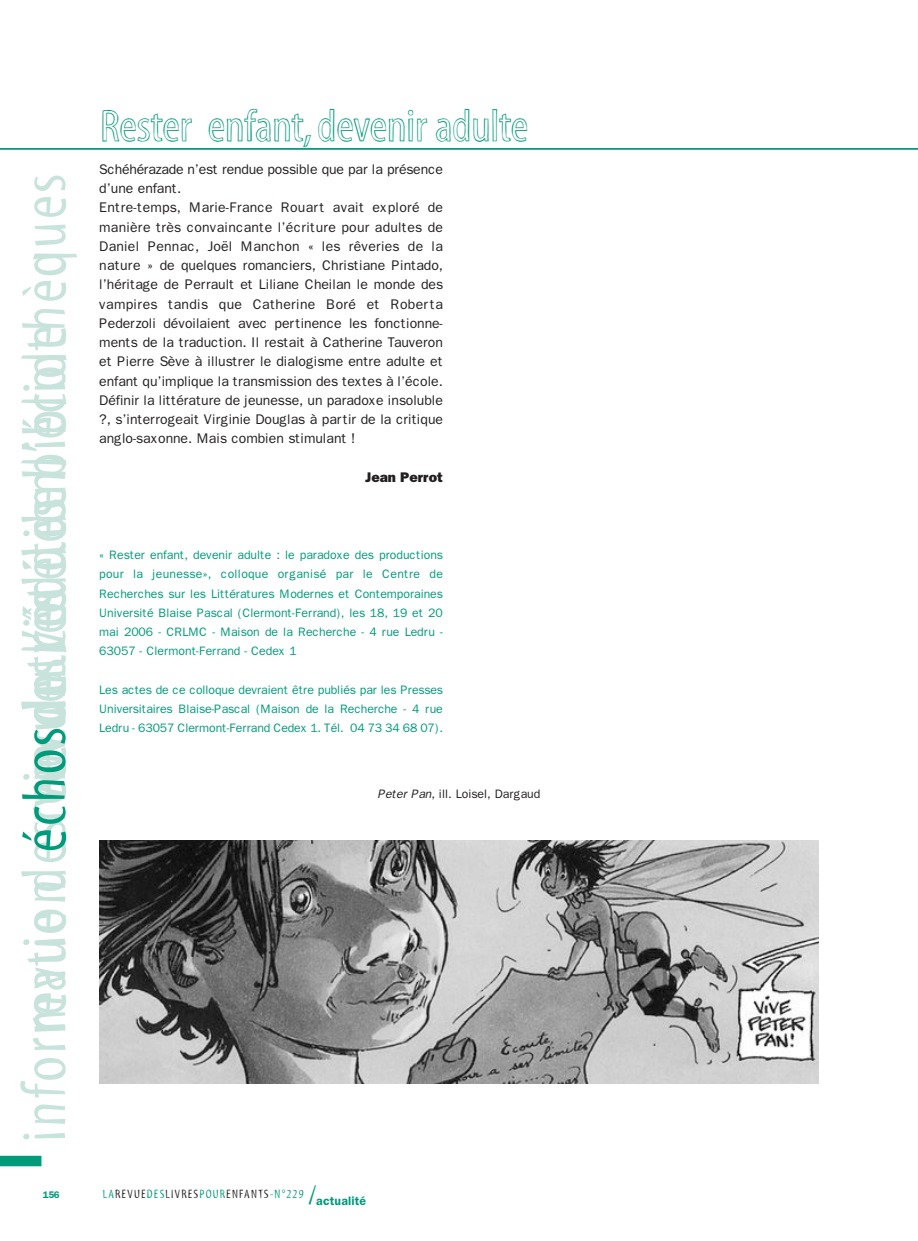
<style>
.page{position:relative;width:918px;height:1241px;background:#fff}
.page>*{position:absolute;margin:0;border:0;box-sizing:border-box;transform-origin:0 0}
.t1{font:63px "Myriad Tilt";letter-spacing:.04em;color:#c7e3dc}
.t2{font:45.5px "Myriad Sketch";letter-spacing:-.005em;color:#009b7a}
.t3{font:14px/19.2px "Franklin Gothic";letter-spacing:-.005em;color:#231f20}
.t4{font:800 14px "Franklin Gothic";letter-spacing:-.005em;color:#231f20}
.t5{font:12.25px/19.2px "Franklin Gothic";letter-spacing:-.005em;color:#009b7a;text-align:justify}
.t6{font:12.25px "Myriad Tilt";letter-spacing:.1em;color:#231f20}
.t7{font:12.25px "Franklin Gothic";letter-spacing:-.005em;color:#231f20}
.t8{font:600 9.62px "Franklin Gothic";color:#009b7a}
.s1{color:#009b7a}
.s2{font-style:italic}
.s3{font-size:26.25px;color:#009b7a}
.s4{font-family:"Franklin Gothic";font-weight:600;color:#009b7a}
</style>
<div class="page">
<hr style="left:0;top:148px;width:918px;height:2px;background:#009b7a">
<div style="left:0;top:1155px;width:41px;height:11px;background:#009b7a"></div>
<img style="left:99px;top:840px;width:720px;height:243px">
<h1 class="t1" style="left:21px;top:1032px;width:860px;rotate:-90deg">revue des revuesvie des bibliothèques</h1>
<h1 class="t1" style="left:21px;top:694px;width:371px;rotate:-90deg">u côté de l’école</h1>
<h1 class="t1" style="left:21px;top:807px;width:339px;rotate:-90deg">vie d l’édition</h1>
<h1 class="t1" style="left:21px;top:822px;width:235px;rotate:-90deg">rencontres</h1>
<h1 class="t1" style="left:21px;top:1141px;width:416px;rotate:-90deg">information <span class="s1">échos</span></h1>
<p class="t8" style="left:43px;top:1188px;width:18px">156</p>
<h2 class="t2" style="left:100px;top:109px;width:430px">Rester enfant, devenir adulte</h2>
<p class="t3" style="left:99px;top:159px;width:345px">Schéhérazade n’est rendue possible que par la présence d’une enfant.<br>Entre-temps, Marie-France Rouart avait exploré de manière très convaincante l’écriture pour adultes de Daniel Pennac, Joël Manchon « les rêveries de la nature » de quelques romanciers, Christiane Pintado, l’héritage de Perrault et Liliane Cheilan le monde des vampires tandis que Catherine Boré et Roberta Pederzoli dévoilaient avec pertinence les fonctionne&shy;ments de la traduction. Il restait à Catherine Tauveron et Pierre Sève à illustrer le dialogisme entre adulte et enfant qu’implique la transmission des textes à l’école.<br>Définir la littérature de jeunesse, un paradoxe insoluble ?, s’interrogeait Virginie Douglas à partir de la critique anglo-saxonne. Mais combien stimulant !</p>
<p class="t4" style="left:365px;top:469px;width:79px">Jean Perrot</p>
<p class="t5" style="left:99px;top:545px;width:345px">« Rester enfant, devenir adulte : le paradoxe des productions pour la jeunesse», colloque organisé par le Centre de Recherches sur les Littératures Modernes et Contemporaines Université Blaise Pascal (Clermont-Ferrand), les 18, 19 et 20 mai 2006 - CRLMC - Maison de la Recherche - 4 rue Ledru - 63057 - Clermont-Ferrand - Cedex 1</p>
<p class="t5" style="left:99px;top:680px;width:345px">Les actes de ce colloque devraient être publiés par les Presses Universitaires Blaise-Pascal (Maison de la Recherche - 4 rue Ledru - 63057 Clermont-Ferrand Cedex 1. Tél. 04 73 34 68 07).</p>
<p class="t7" style="left:377px;top:786px;width:164px"><span class="s2">Peter Pan</span>, ill. Loisel, Dargaud</p>
<p class="t6" style="left:103px;top:1188px;width:265px"><span class="s1">LA</span>REVUE<span class="s1">DES</span>LIVRES<span class="s1">POUR</span>ENFANTS<span class="s1">-N°229</span> <span class="s3">/</span><span class="s4">actualité</span></p>
</div>
